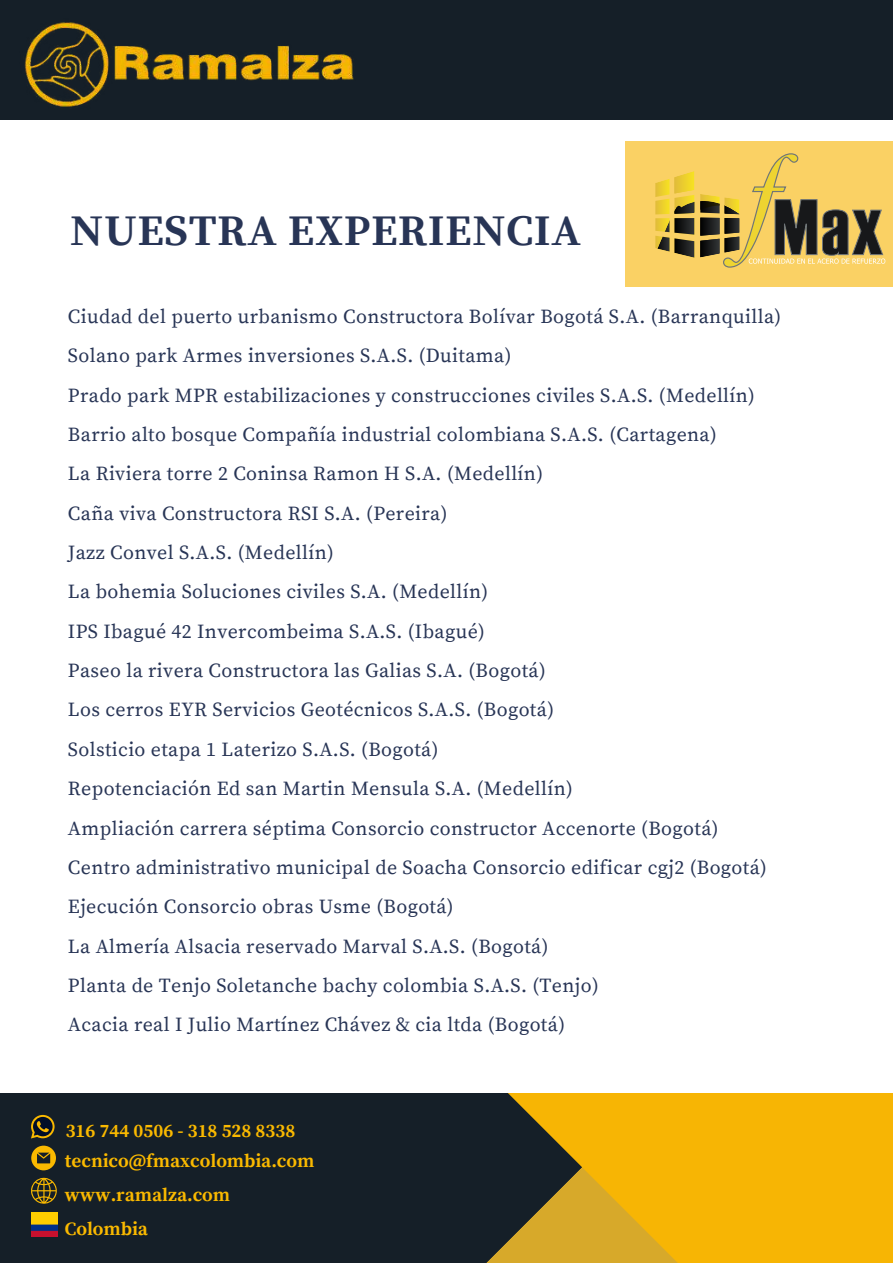
<style>
.page{position:relative;width:893px;height:1264px;background:#fff}
.page>*{position:absolute;margin:0;border:0;box-sizing:border-box;transform-origin:0 0}
.t1{font:700 43.5px "Source Serif Pro";letter-spacing:.02em;color:#283556}
.t2{font:19.8px/39.3px "Source Serif Pro";letter-spacing:.02em;color:#283556}
.t3{font:700 18.75px/30.6px "Source Serif Pro";color:#fab900}
</style>
<div class="page">
<div style="left:0;top:0;width:892px;height:1262px;background:#151f28"></div>
<svg style="left:474px;top:1092px;width:418px;height:170px;fill:#f7b504"></svg>
<div style="left:0;top:120px;width:892px;height:972px;background:#fff"></div>
<img style="left:24px;top:22px;width:330px;height:85px">
<div style="left:625px;top:141px;width:267px;height:145px;background:#fad164"></div>
<svg style="left:655px;top:171px;width:39px;height:87px"></svg>
<svg style="left:700px;top:153px;width:185px;height:115px"></svg>
<svg style="left:31px;top:1145px;width:25px;height:25px"></svg>
<svg style="left:31px;top:1177px;width:26px;height:27px"></svg>
<svg style="left:31px;top:1114px;width:24px;height:24px"></svg>
<img style="left:31px;top:1212px;width:26px;height:24px">
<h1 class="t1" style="left:70px;top:205px;width:512px">NUESTRA EXPERIENCIA</h1>
<p class="t2" style="left:68px;top:297px;width:714px">Ciudad del puerto urbanismo Constructora Bolívar Bogotá S.A. (Barranquilla)<br>Solano park Armes inversiones S.A.S. (Duitama)<br>Prado park MPR estabilizaciones y construcciones civiles S.A.S. (Medellín)<br>Barrio alto bosque Compañía industrial colombiana S.A.S. (Cartagena)<br>La Riviera torre 2 Coninsa Ramon H S.A. (Medellín)<br>Caña viva Constructora RSI S.A. (Pereira)<br>Jazz Convel S.A.S. (Medellín)<br>La bohemia Soluciones civiles S.A. (Medellín)<br>IPS Ibagué 42 Invercombeima S.A.S. (Ibagué)<br>Paseo la rivera Constructora las Galias S.A. (Bogotá)<br>Los cerros EYR Servicios Geotécnicos S.A.S. (Bogotá)<br>Solsticio etapa 1 Laterizo S.A.S. (Bogotá)<br>Repotenciación Ed san Martin Mensula S.A. (Medellín)<br>Ampliación carrera séptima Consorcio constructor Accenorte (Bogotá)<br>Centro administrativo municipal de Soacha Consorcio edificar cgj2 (Bogotá)<br>Ejecución Consorcio obras Usme (Bogotá)<br>La Almería Alsacia reservado Marval S.A.S. (Bogotá)<br>Planta de Tenjo Soletanche bachy colombia S.A.S. (Tenjo)<br>Acacia real I Julio Martínez Chávez &amp; cia ltda (Bogotá)</p>
<p class="t3" style="left:65px;top:1115px;width:251px">316 744 0506 - 318 528 8338 tecnico@fmaxcolombia.com</p>
<p class="t3" style="left:65px;top:1179px;width:167px;line-height:33.3px">www.ramalza.com<br>Colombia</p>
</div>
